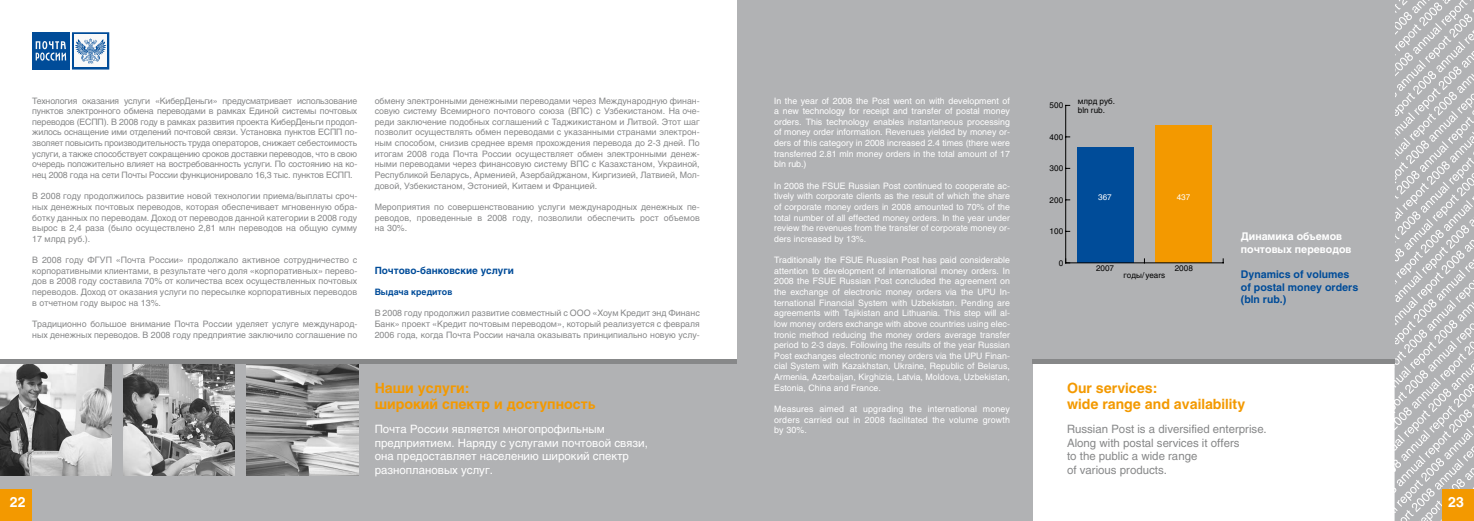
<style>
.page{position:relative;width:1474px;height:521px;background:#fff}
.page>*{position:absolute;margin:0;border:0;box-sizing:border-box;transform-origin:0 0}
.t1{font:700 14px/15.8px "Helios";color:#f39900}
.t2{font:700 14px "Helios";color:#fff}
.t3{font:11.38px/13.7px "Helios";color:#fff}
.t4{font:11.38px/13.7px "Helios";color:#878889}
.t5{font:700 10.5px/12.6px "Helios";color:#004c99}
.t6{font:700 10.5px/12.6px "Helios";color:#fff}
.t7{font:700 9.89px "Helios";color:#004c99}
.t8{font:8.75px/10.7px "Helios";color:#878889;text-align:justify}
.t9{font:8.75px/10.7px "Helios";color:#fff;text-align:justify}
.t10{font:700 8.75px "Helios";color:#004c99}
.t11{font:8.05px/9.9px "Helios";color:#000}
.t12{font:8.05px "Helios";color:#fff}
</style>
<div class="page">
<div style="left:0;top:364px;width:737px;height:157px;background:#b1b2b4"></div>
<div style="left:0;top:489px;width:32px;height:32px;background:#f39900"></div>
<hr style="left:0;top:360px;width:737px;height:4px;background:#878889">
<div style="left:32px;top:32px;width:38px;height:38px;background:#004c99"></div>
<svg style="left:36px;top:41px;width:30px;height:20px"></svg>
<svg style="left:72px;top:32px;width:37px;height:38px"></svg>
<svg style="left:1394px;top:0;width:79px;height:521px;background:#bfc0c1"></svg>
<div style="left:1032px;top:0;width:362px;height:360px;background:#b1b2b4"></div>
<div style="left:737px;top:0;width:295px;height:521px;background:#b1b2b4"></div>
<div style="left:1441px;top:489px;width:32px;height:32px;background:#f39900"></div>
<hr style="left:1032px;top:360px;width:362px;height:4px;background:#878889">
<img style="left:246px;top:364px;width:112px;height:112px">
<img style="left:123px;top:364px;width:112px;height:112px">
<div style="left:1155px;top:125px;width:57px;height:138px;background:#f39900"></div>
<div style="left:1076px;top:147px;width:57px;height:116px;background:#004c99"></div>
<hr style="left:1065px;top:262px;width:158px;height:1px;background:#000">
<hr style="left:1065px;top:105px;width:1px;height:158px;background:#000">
<img style="left:0;top:364px;width:112px;height:112px">
<p class="t8" style="left:32px;top:95px;width:326px">Технология оказания услуги «КиберДеньги» предусматривает использование пунктов электронного обмена переводами в рамках Единой системы почтовых переводов (ЕСПП). В 2008 году в рамках развития проекта КиберДеньги продол&shy;жилось оснащение ими отделений почтовой связи. Установка пунктов ЕСПП по&shy;зволяет повысить производительность труда операторов, снижает себестоимость услуги, а также способствует сокращению сроков доставки переводов, что в свою очередь положительно влияет на востребованность услуги. По состоянию на ко&shy;нец 2008 года на сети Почты России функционировало 16,3 тыс. пунктов ЕСПП.</p>
<p class="t8" style="left:32px;top:191px;width:326px">В 2008 году продолжилось развитие новой технологии приема/выплаты сроч&shy;ных денежных почтовых переводов, которая обеспечивает мгновенную обра&shy;ботку данных по переводам. Доход от переводов данной категории в 2008 году вырос в 2,4 раза (было осуществлено 2,81 млн переводов на общую сумму 17 млрд руб.).</p>
<p class="t8" style="left:32px;top:254px;width:326px">В 2008 году ФГУП «Почта России» продолжало активное сотрудничество с корпоративными клиентами, в результате чего доля «корпоративных» перево&shy;дов в 2008 году составила 70% от количества всех осуществленных почтовых переводов. Доход от оказания услуги по пересылке корпоративных переводов в отчетном году вырос на 13%.</p>
<p class="t8" style="left:32px;top:318px;width:326px">Традиционно большое внимание Почта России уделяет услуге международ&shy;ных денежных переводов. В 2008 году предприятие заключило соглашение по</p>
<p class="t8" style="left:375px;top:95px;width:326px">обмену электронными денежными переводами через Международную финан&shy;совую систему Всемирного почтового союза (ВПС) с Узбекистаном. На оче&shy;реди заключение подобных соглашений с Таджикистаном и Литвой. Этот шаг позволит осуществлять обмен переводами с указанными странами электрон&shy;ным способом, снизив среднее время прохождения перевода до 2-3 дней. По итогам 2008 года Почта России осуществляет обмен электронными денеж&shy;ными переводами через финансовую систему ВПС с Казахстаном, Украиной, Республикой Беларусь, Арменией, Азербайджаном, Киргизией, Латвией, Мол&shy;довой, Узбекистаном, Эстонией, Китаем и Францией.</p>
<p class="t8" style="left:375px;top:201px;width:326px">Мероприятия по совершенствованию услуги международных денежных пе&shy;реводов, проведенные в 2008 году, позволили обеспечить рост объемов на 30%.</p>
<p class="t7" style="left:375px;top:264px;width:141px">Почтово-банковские услуги</p>
<p class="t10" style="left:375px;top:287px;width:79px">Выдача кредитов</p>
<p class="t8" style="left:375px;top:308px;width:326px">В 2008 году продолжил развитие совместный с ООО «Хоум Кредит энд Финанс Банк» проект «Кредит почтовым переводом», который реализуется с февраля 2006 года, когда Почта России начала оказывать принципиально новую услу-</p>
<h1 class="t1" style="left:375px;top:380px;width:222px">Наши услуги:<br>широкий спектр и доступность</h1>
<h2 class="t3" style="left:375px;top:422px;width:275px">Почта России является многопрофильным предприятием. Наряду с услугами почтовой связи, она предоставляет населению широкий спектр разноплановых услуг.</h2>
<p class="t9" style="left:774px;top:95px;width:237px">In the year of 2008 the Post went on with development of a new technology for receipt and transfer of postal money orders. This technology enables instantaneous processing of money order information. Revenues yielded by money or&shy;ders of this category in 2008 increased 2.4 times (there were transferred 2.81 mln money orders in the total amount of 17 bln rub.)</p>
<p class="t9" style="left:774px;top:180px;width:237px">In 2008 the FSUE Russian Post continued to cooperate ac&shy;tively with corporate clients as the result of which the share of corporate money orders in 2008 amounted to 70% of the total number of all effected money orders. In the year under review the revenues from the transfer of corporate money or&shy;ders increased by 13%.</p>
<p class="t9" style="left:774px;top:254px;width:237px">Traditionally the FSUE Russian Post has paid considerable attention to development of international money orders. In 2008 the FSUE Russian Post concluded the agreement on the exchange of electronic money orders via the UPU In&shy;ternational Financial System with Uzbekistan. Pending are agreements with Tajikistan and Lithuania. This step will al&shy;low money orders exchange with above countries using elec&shy;tronic method reducing the money orders average transfer period to 2-3 days. Following the results of the year Russian Post exchanges electronic money orders via the UPU Finan&shy;cial System with Kazakhstan, Ukraine, Republic of Belarus, Armenia, Azerbaijan, Kirghizia, Latvia, Moldova, Uzbekistan, Estonia, China and France.</p>
<p class="t9" style="left:774px;top:403px;width:237px">Measures aimed at upgrading the international money orders carried out in 2008 facilitated the volume growth by 30%.</p>
<p class="t11" style="left:1049px;top:100px;width:15px">500</p>
<p class="t11" style="left:1049px;top:132px;width:15px">400</p>
<p class="t11" style="left:1049px;top:163px;width:15px">300</p>
<p class="t11" style="left:1049px;top:195px;width:15px">200</p>
<p class="t11" style="left:1049px;top:226px;width:15px">100</p>
<p class="t11" style="left:1058px;top:258px;width:6px">0</p>
<p class="t11" style="left:1077px;top:96px;width:39px">млрд руб. bln rub.</p>
<p class="t12" style="left:1098px;top:193px;width:15px">367</p>
<p class="t12" style="left:1176px;top:193px;width:15px">437</p>
<p class="t11" style="left:1096px;top:263px;width:20px">2007</p>
<p class="t11" style="left:1174px;top:263px;width:20px">2008</p>
<p class="t11" style="left:1123px;top:270px;width:43px">годы/ years</p>
<p class="t6" style="left:1240px;top:230px;width:112px">Динамика объемов почтовых переводов</p>
<p class="t5" style="left:1240px;top:268px;width:119px">Dynamics of volumes of postal money orders (bln rub.)</p>
<h1 class="t1" style="left:1067px;top:380px;width:180px">Our services:<br>wide range and availability</h1>
<h2 class="t4" style="left:1067px;top:422px;width:201px">Russian Post is a diversified enterprise.<br>Along with postal services it offers<br>to the public a wide range<br>of various products.</h2>
<h1 class="t2" style="left:10px;top:494px;width:17px">22</h1>
<h1 class="t2" style="left:1448px;top:494px;width:17px">23</h1>
</div>
